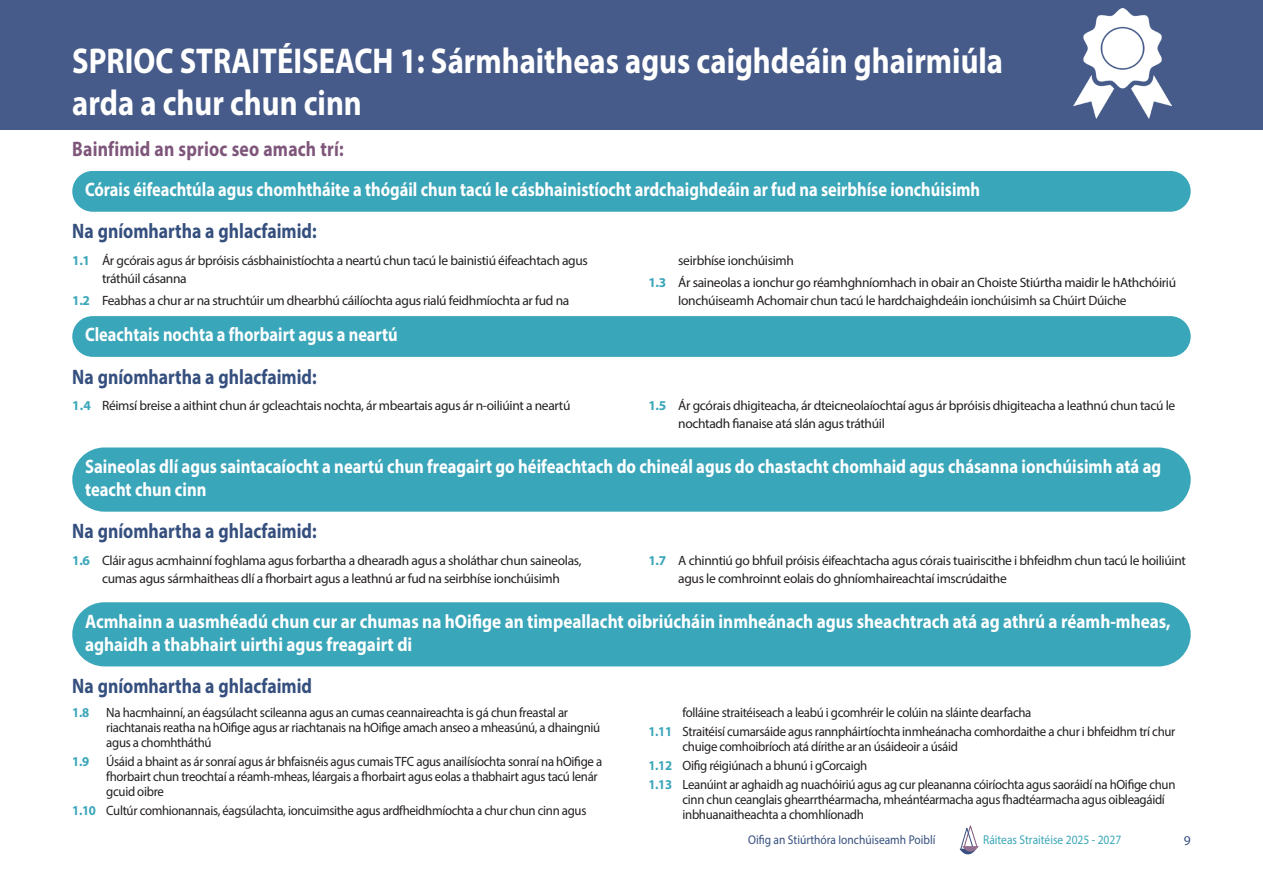
<style>
.page{position:relative;width:1263px;height:893px;background:#fff}
.page>*{position:absolute;margin:0;border:0;box-sizing:border-box;transform-origin:0 0}
.Normal_Para{font:700 36px/42px "Myriad Pro";color:#fff;scale:.85 1}
.Heading2{font:700 21px "Myriad Pro";color:#354f7e;scale:.84 1}
.Heading2-2{font:700 21px "Myriad Pro";letter-spacing:.01em;color:#7f567b;scale:.84 1}
.Heading3{font:700 19.5px/23.4px "Myriad Pro";color:#fff;scale:.88 1}
.Heading3-2{font:700 19.5px "Myriad Pro";color:#fff;scale:.84 1}
.Heading3-3{font:700 19.5px/23.4px "Myriad Pro";color:#fff;scale:.85 1}
.Normal_Para-2{font:13.5px/15px "Myriad Pro";letter-spacing:-.025em;color:#231f20;scale:.95 1}
.Normal_Para-3{font:13.5px/18px "Myriad Pro";letter-spacing:-.025em;color:#231f20}
.Normal_Para-4{font:700 13.5px "Myriad Pro";color:#3aa6b9;scale:.95 1}
.t1{font:13.5px "Myriad Pro";color:#354f7e}
.t2{font:12.75px "Myriad Pro";color:#354f7e;scale:.9 1}
.t3{font:12.75px "Myriad Pro";color:#3aa6b9;scale:.9 1}
.s1{font-weight:700;color:#3aa6b9}
</style>
<div class="page">
<svg style="left:959px;top:825px;width:20px;height:30px"></svg>
<div style="left:72px;top:171px;width:1119px;height:41px;background:#3aa6b9;border-radius:20px"></div>
<div style="left:72px;top:316px;width:1119px;height:41px;background:#3aa6b9;border-radius:20px"></div>
<div style="left:72px;top:447px;width:1119px;height:65px;background:#3aa6b9;border-radius:32px"></div>
<div style="left:72px;top:602px;width:1119px;height:64px;background:#3aa6b9;border-radius:32px"></div>
<div style="left:0;top:0;width:1263px;height:129px;background:#465b89"></div>
<img style="left:1074px;top:8px;width:97px;height:111px">
<p class="Normal_Para" style="left:72px;top:38px;width:1096px">SPRIOC STRAITÉISEACH 1: Sármhaitheas agus caighdeáin ghairmiúla arda a chur chun cinn</p>
<p class="Heading2-2" style="left:72px;top:135px;width:325px">Bainfimid an sprioc seo amach trí:</p>
<p class="Heading3-2" style="left:85px;top:177px;width:1067px">Córais éifeachtúla agus chomhtháite a thógáil chun tacú le cásbhainistíocht ardchaighdeáin ar fud na seirbhíse ionchúisimh</p>
<p class="Heading2" style="left:72px;top:218px;width:292px">Na gníomhartha a ghlacfaimid:</p>
<p class="Normal_Para-3" style="left:102px;top:251px;width:487px;text-indent:-30px"><span class="s1">1.1</span> Ár gcórais agus ár bpróisis cásbhainistíochta a neartú chun tacú le bainistiú éifeachtach agus tráthúil cásanna</p>
<p class="Normal_Para-3" style="left:72px;top:291px;width:499px"><span class="s1">1.2</span> Feabhas a chur ar na struchtúir um dhearbhú cáilíochta agus rialú feidhmíochta ar fud na</p>
<p class="Normal_Para-3" style="left:678px;top:251px;width:117px">seirbhíse ionchúisimh</p>
<p class="Normal_Para-3" style="left:678px;top:273px;width:499px;text-indent:-30px"><span class="s1">1.3</span> Ár saineolas a ionchur go réamhghníomhach in obair an Choiste Stiúrtha maidir le hAthchóiriú<br>Ionchúiseamh Achomair chun tacú le hardchaighdeáin ionchúisimh sa Chúirt Dúiche</p>
<p class="Heading3-2" style="left:85px;top:322px;width:374px">Cleachtais nochta a fhorbairt agus a neartú</p>
<p class="Heading2" style="left:72px;top:363px;width:292px">Na gníomhartha a ghlacfaimid:</p>
<p class="Normal_Para-3" style="left:72px;top:396px;width:500px"><span class="s1">1.4</span> Réimsí breise a aithint chun ár gcleachtais nochta, ár mbeartais agus ár n-oiliúint a neartú</p>
<p class="Normal_Para-3" style="left:678px;top:396px;width:499px;text-indent:-30px"><span class="s1">1.5</span> Ár gcórais dhigiteacha, ár dteicneolaíochtaí agus ár bpróisis dhigiteacha a leathnú chun tacú le nochtadh fianaise atá slán agus tráthúil</p>
<p class="Heading3-3" style="left:85px;top:454px;width:1267px">Saineolas dlí agus saintacaíocht a neartú chun freagairt go héifeachtach do chineál agus do chastacht chomhaid agus chásanna ionchúisimh atá ag teacht chun cinn</p>
<p class="Heading2" style="left:72px;top:518px;width:292px">Na gníomhartha a ghlacfaimid:</p>
<p class="Normal_Para-3" style="left:102px;top:551px;width:481px;text-indent:-30px"><span class="s1">1.6</span> Cláir agus acmhainní foghlama agus forbartha a dhearadh agus a sholáthar chun saineolas, cumas agus sármhaitheas dlí a fhorbairt agus a leathnú ar fud na seirbhíse ionchúisimh</p>
<p class="Normal_Para-3" style="left:678px;top:551px;width:509px;text-indent:-30px"><span class="s1">1.7</span> A chinntiú go bhfuil próisis éifeachtacha agus córais tuairiscithe i bhfeidhm chun tacú le hoiliúint agus le comhroinnt eolais do ghníomhaireachtaí imscrúdaithe</p>
<p class="Heading3" style="left:85px;top:609px;width:1235px">Acmhainn a uasmhéadú chun cur ar chumas na hOifige an timpeallacht oibriúcháin inmheánach agus sheachtrach atá ag athrú a réamh-mheas, aghaidh a thabhairt uirthi agus freagairt di</p>
<p class="Heading2" style="left:72px;top:672px;width:287px">Na gníomhartha a ghlacfaimid</p>
<p class="Normal_Para-4" style="left:72px;top:703px;width:19px">1.8</p>
<p class="Normal_Para-2" style="left:106px;top:704px;width:521px">Na hacmhainní, an éagsúlacht scileanna agus an cumas ceannaireachta is gá chun freastal ar riachtanais reatha na hOifige agus ar riachtanais na hOifige amach anseo a mheasúnú, a dhaingniú agus a chomhtháthú</p>
<p class="Normal_Para-4" style="left:72px;top:752px;width:19px">1.9</p>
<p class="Normal_Para-2" style="left:106px;top:754px;width:523px">Úsáid a bhaint as ár sonraí agus ár bhfaisnéis agus cumais TFC agus anailísíochta sonraí na hOifige a fhorbairt chun treochtaí a réamh-mheas, léargais a fhorbairt agus eolas a thabhairt agus tacú lenár gcuid oibre</p>
<p class="Normal_Para-2" style="left:72px;top:803px;width:543px"><span class="s1">1.10</span> Cultúr comhionannais, éagsúlachta, ioncuimsithe agus ardfheidhmíochta a chur chun cinn agus</p>
<p class="Normal_Para-2" style="left:682px;top:704px;width:369px">folláine straitéiseach a leabú i gcomhréir le colúin na sláinte dearfacha</p>
<p class="Normal_Para-2" style="left:682px;top:724px;width:520px;text-indent:-34px"><span class="s1">1.11</span> Straitéisí cumarsáide agus rannpháirtíochta inmheánacha comhordaithe a chur i bhfeidhm trí chur chuige comhoibríoch atá dírithe ar an úsáideoir a úsáid</p>
<p class="Normal_Para-2" style="left:648px;top:758px;width:232px"><span class="s1">1.12</span> Oifig réigiúnach a bhunú i gCorcaigh</p>
<p class="Normal_Para-2" style="left:682px;top:777px;width:520px;text-indent:-34px"><span class="s1">1.13</span> Leanúint ar aghaidh ag nuachóiriú agus ag cur pleananna cóiríochta agus saoráidí na hOifige chun cinn chun ceanglais ghearrthéarmacha, mheántéarmacha agus fhadtéarmacha agus oibleagáidí inbhuanaitheachta a chomhlíonadh</p>
<p class="t2" style="left:748px;top:832px;width:210px">Oifig an Stiúrthóra Ionchúiseamh Poiblí</p>
<p class="t3" style="left:983px;top:832px;width:155px">Ráiteas Straitéise 2025 - 2027</p>
<p class="t1" style="left:1184px;top:832px;width:8px">9</p>
</div>
